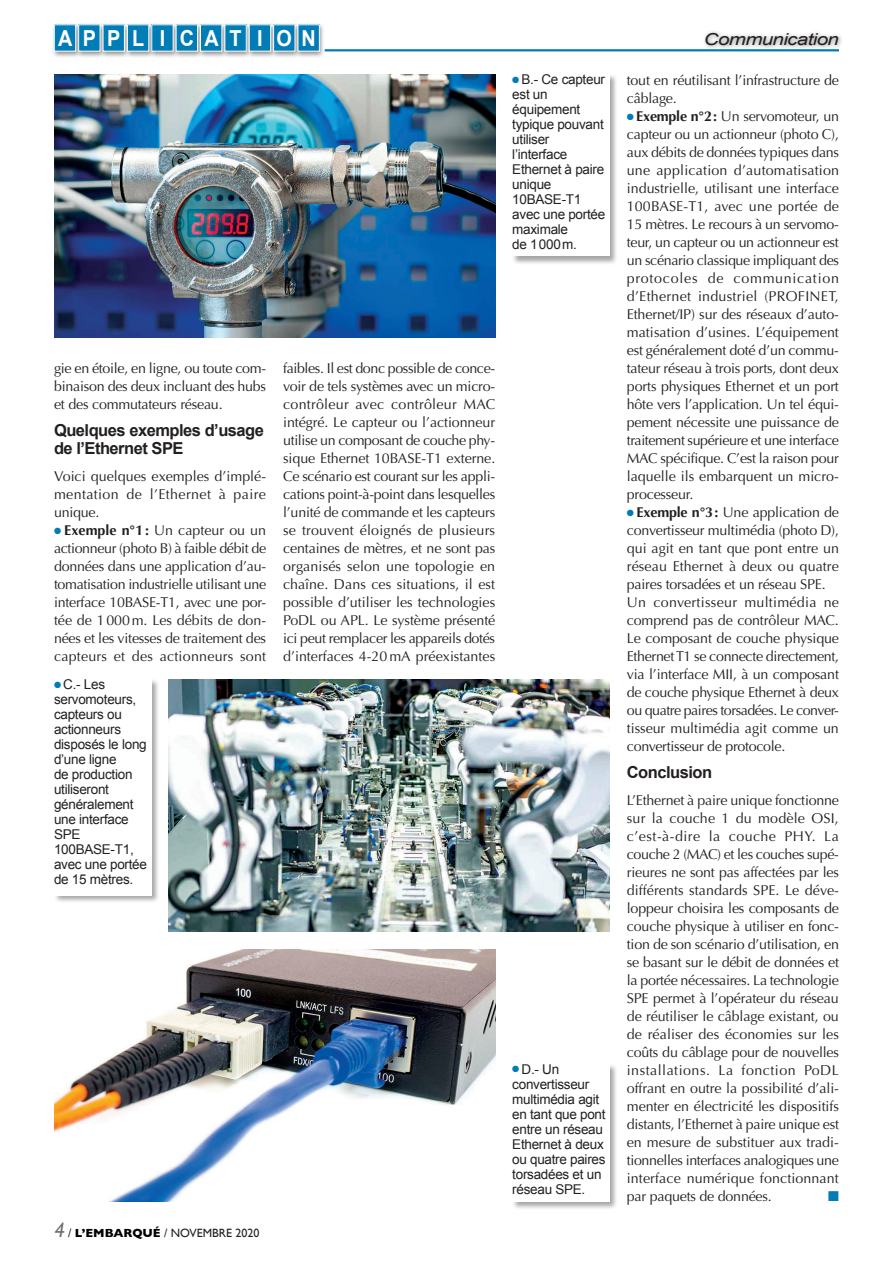
<style>
.page{position:relative;width:893px;height:1263px;background:#fff}
.page>*{position:absolute;margin:0;border:0;box-sizing:border-box;transform-origin:0 0}
.t1{font:700 22.05px "Arial";letter-spacing:.535em;color:#fff;scale:.9 1}
.B4-Intertitre{font:700 16.5px/18px "Arial";letter-spacing:-.03em;color:#231f20}
.t2{font:italic 16.5px "Arial";letter-spacing:-.03em;color:#231f20;scale:1.24 1}
.A4-Texte_courant{font:14.25px/18px "Optima";letter-spacing:-.015em;color:#231f20;text-align:justify}
.A4-Texte_courant-2{font:14.25px "Zapf Dingbats ITC";color:#007cb6}
.B2-Légende_Noire{font:13.5px/15px "Arial";letter-spacing:-.02em;color:#231f20}
.t3{font:12px "Gill Sans";color:#231f20}
.s1{color:#007cb6}
.s2{font-weight:700}
.s3{font-style:italic;font-size:21px;color:#6c6d70}
.s4{font-weight:700;color:#000}
</style>
<div class="page">
<div style="left:51px;top:23px;width:31px;height:35px;background:#231f20;opacity:.5"></div>
<div style="left:54px;top:25px;width:22px;height:26px;background:#007cb6"></div>
<div style="left:54px;top:24px;width:22px;height:27px;border:1px solid #fff"></div>
<div style="left:75px;top:23px;width:31px;height:35px;background:#231f20;opacity:.5"></div>
<div style="left:79px;top:25px;width:21px;height:26px;background:#007cb6"></div>
<div style="left:100px;top:23px;width:31px;height:35px;background:#231f20;opacity:.5"></div>
<div style="left:103px;top:25px;width:21px;height:26px;background:#007cb6"></div>
<div style="left:124px;top:23px;width:31px;height:35px;background:#231f20;opacity:.5"></div>
<div style="left:127px;top:25px;width:22px;height:26px;background:#007cb6"></div>
<div style="left:127px;top:24px;width:22px;height:27px;border:1px solid #fff"></div>
<div style="left:149px;top:23px;width:30px;height:35px;background:#231f20;opacity:.5"></div>
<div style="left:152px;top:25px;width:21px;height:26px;background:#007cb6"></div>
<div style="left:173px;top:23px;width:31px;height:35px;background:#231f20;opacity:.5"></div>
<div style="left:176px;top:25px;width:22px;height:26px;background:#007cb6"></div>
<div style="left:197px;top:23px;width:31px;height:35px;background:#231f20;opacity:.5"></div>
<div style="left:200px;top:25px;width:22px;height:26px;background:#007cb6"></div>
<div style="left:200px;top:24px;width:22px;height:27px;border:1px solid #fff"></div>
<div style="left:222px;top:23px;width:30px;height:35px;background:#231f20;opacity:.5"></div>
<div style="left:225px;top:25px;width:21px;height:26px;background:#007cb6"></div>
<div style="left:246px;top:23px;width:31px;height:35px;background:#231f20;opacity:.5"></div>
<div style="left:249px;top:25px;width:22px;height:26px;background:#007cb6"></div>
<div style="left:270px;top:23px;width:31px;height:35px;background:#231f20;opacity:.5"></div>
<div style="left:274px;top:25px;width:21px;height:26px;background:#007cb6"></div>
<div style="left:295px;top:23px;width:31px;height:35px;background:#231f20;opacity:.5"></div>
<div style="left:298px;top:25px;width:21px;height:26px;background:#007cb6"></div>
<div style="left:702px;top:30px;width:142px;height:20px;background:#231f20;opacity:.5"></div>
<hr style="left:325px;top:49px;width:514px;height:2px;background:#007cb6">
<img style="left:54px;top:74px;width:441px;height:263px">
<img style="left:169px;top:679px;width:441px;height:252px">
<img style="left:54px;top:949px;width:441px;height:252px">
<div style="left:512px;top:74px;width:106px;height:191px;background:#231f20;opacity:.4"></div>
<div style="left:512px;top:74px;width:98px;height:182px;background:#fff"></div>
<div style="left:53px;top:678px;width:107px;height:226px;background:#231f20;opacity:.4"></div>
<div style="left:54px;top:679px;width:98px;height:216px;background:#fff"></div>
<div style="left:512px;top:1063px;width:106px;height:147px;background:#231f20;opacity:.4"></div>
<div style="left:512px;top:1064px;width:98px;height:137px;background:#fff"></div>
<h1 class="t1" style="left:58px;top:24px;width:288px">APPL I CAT I ON</h1>
<p class="t2" style="left:704px;top:29px;width:110px">Communication</p>
<p class="B2-Légende_Noire" style="left:512px;top:72px;width:95px"><span class="s1">●</span> B.- Ce capteur est un équipement typique pouvant utiliser l’interface<br>Ethernet à paire unique<br>10BASE-T1 avec une portée maximale<br>de 1000m.</p>
<p class="A4-Texte_courant" style="left:54px;top:360px;width:214px">gie en étoile, en ligne, ou toute com&shy;binaison des deux incluant des hubs et des commutateurs réseau.</p>
<p class="B4-Intertitre" style="left:54px;top:421px;width:212px">Quelques exemples d’usage de l’Ethernet SPE</p>
<p class="A4-Texte_courant" style="left:54px;top:468px;width:214px">Voici quelques exemples d’implé&shy;mentation de l’Ethernet à paire unique.</p>
<p class="A4-Texte_courant" style="left:54px;top:522px;width:214px"><span class="s1">●</span> <span class="s2">Exemple n°1:</span> Un capteur ou un actionneur (photo B) à faible débit de données dans une application d’au&shy;tomatisation industrielle utilisant une interface 10BASE-T1, avec une por&shy;tée de 1000m. Les débits de don&shy;nées et les vitesses de traitement des capteurs et des actionneurs sont</p>
<p class="B2-Légende_Noire" style="left:54px;top:677px;width:95px"><span class="s1">●</span> C.- Les servomoteurs, capteurs ou actionneurs disposés le long d’une ligne<br>de production utiliseront généralement une interface<br>SPE<br>100BASE-T1, avec une portée de 15 mètres.</p>
<p class="A4-Texte_courant" style="left:283px;top:360px;width:214px">faibles. Il est donc possible de conce&shy;voir de tels systèmes avec un micro&shy;contrôleur avec contrôleur MAC intégré. Le capteur ou l’actionneur utilise un composant de couche phy&shy;sique Ethernet 10BASE-T1 externe.<br>Ce scénario est courant sur les appli&shy;cations point-à-point dans lesquelles l’unité de commande et les capteurs se trouvent éloignés de plusieurs centaines de mètres, et ne sont pas organisés selon une topologie en chaîne. Dans ces situations, il est possible d’utiliser les technologies PoDL ou APL. Le système présenté ici peut remplacer les appareils dotés d’interfaces 4-20mA préexistantes</p>
<p class="t3" style="left:54px;top:1226px;width:207px"><span class="s3">4</span> / <span class="s4">L’EMBARQUÉ</span> / NOVEMBRE 2020</p>
<p class="B2-Légende_Noire" style="left:512px;top:1062px;width:95px"><span class="s1">●</span> D.- Un convertisseur multimédia agit en tant que pont entre un réseau<br>Ethernet à deux ou quatre paires torsadées et un réseau SPE.</p>
<p class="A4-Texte_courant" style="left:627px;top:72px;width:214px">tout en réutilisant l’infrastructure de câblage.</p>
<p class="A4-Texte_courant" style="left:627px;top:108px;width:214px"><span class="s1">●</span> <span class="s2">Exemple n°2:</span> Un servomoteur, un capteur ou un actionneur (photo C), aux débits de données typiques dans une application d’automatisation industrielle, utilisant une interface 100BASE-T1, avec une portée de 15 mètres. Le recours à un servomo&shy;teur, un capteur ou un actionneur est un scénario classique impliquant des protocoles de communication d’Ethernet industriel (PROFINET, Ethernet/IP) sur des réseaux d’auto&shy;matisation d’usines. L’équipement est généralement doté d’un commu&shy;tateur réseau à trois ports, dont deux ports physiques Ethernet et un port hôte vers l’application. Un tel équi&shy;pement nécessite une puissance de traitement supérieure et une interface MAC spécifique. C’est la raison pour laquelle ils embarquent un micro&shy;processeur.</p>
<p class="A4-Texte_courant" style="left:627px;top:504px;width:214px"><span class="s1">●</span> <span class="s2">Exemple n°3:</span> Une application de convertisseur multimédia (photo D), qui agit en tant que pont entre un réseau Ethernet à deux ou quatre paires torsadées et un réseau SPE.</p>
<p class="A4-Texte_courant" style="left:627px;top:594px;width:214px">Un convertisseur multimédia ne comprend pas de contrôleur MAC.<br>Le composant de couche physique Ethernet T1 se connecte directement, via l’interface MII, à un composant de couche physique Ethernet à deux ou quatre paires torsadées. Le conver&shy;tisseur multimédia agit comme un convertisseur de protocole.</p>
<p class="B4-Intertitre" style="left:627px;top:763px;width:87px">Conclusion</p>
<p class="A4-Texte_courant" style="left:627px;top:792px;width:214px">L’Ethernet à paire unique fonctionne sur la couche 1 du modèle OSI, c’est-à-dire la couche PHY. La couche 2 (MAC) et les couches supé&shy;rieures ne sont pas affectées par les différents standards SPE. Le déve&shy;loppeur choisira les composants de couche physique à utiliser en fonc&shy;tion de son scénario d’utilisation, en se basant sur le débit de données et la portée nécessaires. La technologie SPE permet à l’opérateur du réseau de réutiliser le câblage existant, ou de réaliser des économies sur les coûts du câblage pour de nouvelles installations. La fonction PoDL offrant en outre la possibilité d’ali&shy;menter en électricité les dispositifs distants, l’Ethernet à paire unique est en mesure de substituer aux tradi&shy;tionnelles interfaces analogiques une interface numérique fonctionnant par paquets de données.</p>
<p class="A4-Texte_courant-2" style="left:828px;top:1190px;width:12px">■</p>
</div>
